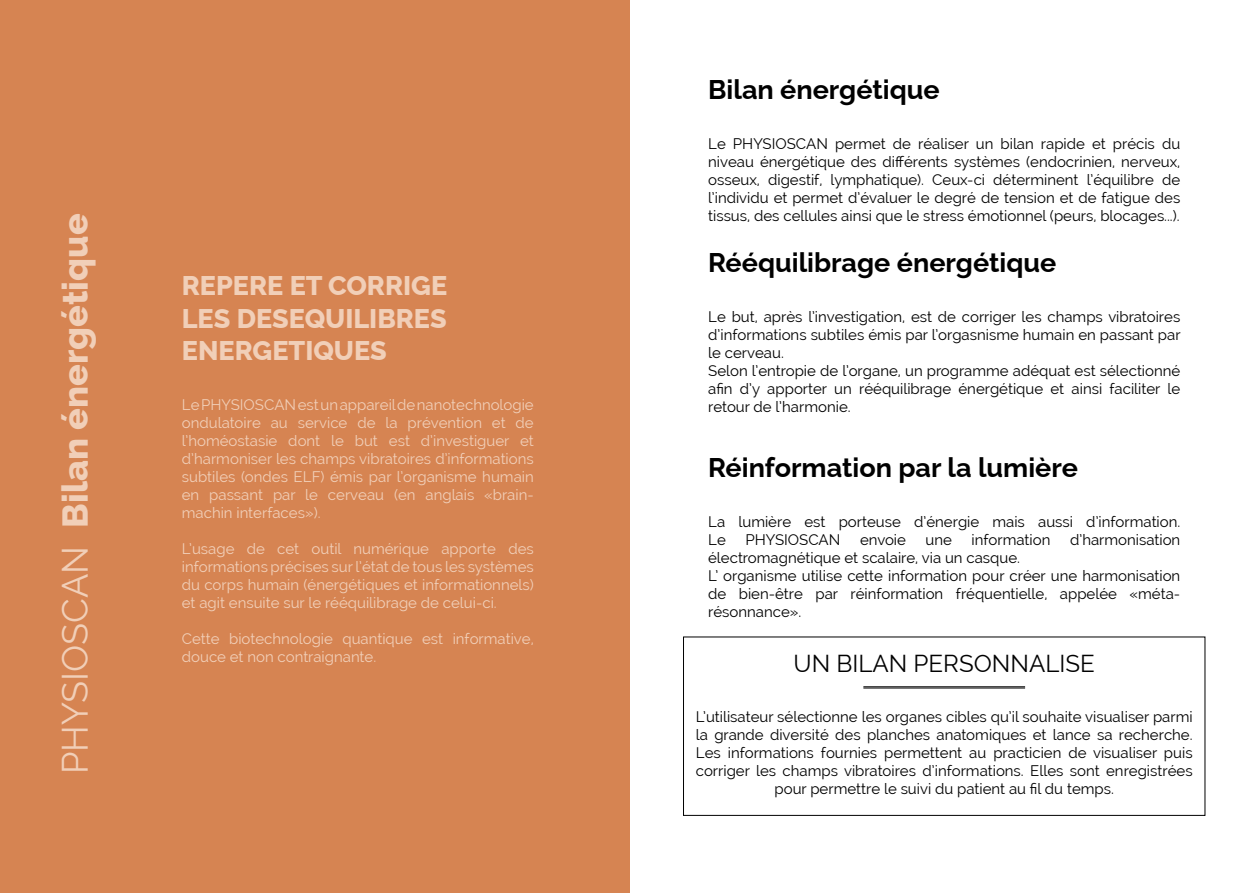
<style>
.page{position:relative;width:1259px;height:893px;background:#fff}
.page>*{position:absolute;margin:0;border:0;box-sizing:border-box;transform-origin:0 0}
.t1{font:100 36px "Raleway";color:#f1cfb8}
.t2{font:100 27px "Raleway";color:#000}
.t3{font:100 27px/32.4px "Raleway";color:#f1cfb8;text-align:justify}
.t4{font:24px "Raleway";color:#000}
.t5{font:15px/18px "Raleway";color:#000}
.t6{font:15px/18px "Raleway";color:#f1cfb8;text-align:justify}
.s1{font-weight:400}
</style>
<div class="page">
<div style="left:0;top:0;width:629px;height:893px;background:#d68452"></div>
<hr style="left:863px;top:686px;width:162px;height:1px;background:#000">
<hr style="left:863px;top:688px;width:162px;height:1px;background:#000">
<div style="left:683px;top:637px;width:522px;height:179px;border:1px solid #000"></div>
<h1 class="t1" style="left:46px;top:774px;width:562px;rotate:-90deg"><span class="s1">PHYSIOSCAN</span> Bilan énergétique</h1>
<h2 class="t3" style="left:182px;top:266px;width:267px">REPERE ET CORRIGE LES DESEQUILIBRES ENERGETIQUES</h2>
<p class="t6" style="left:182px;top:396px;width:353px">Le PHYSIOSCAN est un appareil de nanotechnologie ondulatoire au service de la prévention et de l’homéostasie dont le but est d’investiguer et d’harmoniser les champs vibratoires d’informations subtiles (ondes ELF) émis par l’organisme humain en passant par le cerveau (en anglais «brain&shy;machin interfaces»).</p>
<p class="t6" style="left:182px;top:540px;width:353px">L’usage de cet outil numérique apporte des informations précises sur l’état de tous les systèmes du corps humain (énergétiques et informationnels) et agit ensuite sur le rééquilibrage de celui-ci.</p>
<p class="t6" style="left:182px;top:630px;width:353px">Cette biotechnologie quantique est informative, douce et non contraignante.</p>
<h2 class="t2" style="left:708px;top:68px;width:233px">Bilan énergétique</h2>
<p class="t5" style="left:708px;top:135px;width:473px;text-align:justify">Le PHYSIOSCAN permet de réaliser un bilan rapide et précis du niveau énergétique des différents systèmes (endocrinien, nerveux, osseux, digestif, lymphatique). Ceux-ci déterminent l’équilibre de l’individu et permet d’évaluer le degré de tension et de fatigue des tissus, des cellules ainsi que le stress émotionnel (peurs, blocages...).</p>
<h2 class="t2" style="left:708px;top:240px;width:350px">Rééquilibrage énergétique</h2>
<p class="t5" style="left:708px;top:308px;width:474px">Le but, après l’investigation, est de corriger les champs vibratoires d’informations subtiles émis par l’orgasnisme humain en passant par le cerveau.<br>Selon l’entropie de l’organe, un programme adéquat est sélectionné afin d’y apporter un rééquilibrage énergétique et ainsi faciliter le retour de l’harmonie.</p>
<h2 class="t2" style="left:708px;top:446px;width:371px">Réinformation par la lumière</h2>
<p class="t5" style="left:708px;top:513px;width:473px">La lumière est porteuse d’énergie mais aussi d’information.<br>Le</p>
<p class="t5" style="left:745px;top:531px;width:96px">PHYSIOSCAN</p>
<p class="t5" style="left:860px;top:531px;width:47px">envoie</p>
<p class="t5" style="left:925px;top:531px;width:28px">une</p>
<p class="t5" style="left:971px;top:531px;width:80px">information</p>
<p class="t5" style="left:1070px;top:531px;width:112px">d’harmonisation</p>
<p class="t5" style="left:708px;top:549px;width:474px">électromagnétique et scalaire, via un casque.<br>L’ organisme utilise cette information pour créer une harmonisation de bien-être par réinformation fréquentielle, appelée «méta&shy;résonnance».</p>
<h3 class="t4" style="left:793px;top:649px;width:303px">UN BILAN PERSONNALISE</h3>
<p class="t5" style="left:696px;top:708px;width:498px;text-align:center">L’utilisateur sélectionne les organes cibles qu’il souhaite visualiser parmi la grande diversité des planches anatomiques et lance sa recherche.<br>Les informations fournies permettent au practicien de visualiser puis corriger les champs vibratoires d’informations. Elles sont enregistrées pour permettre le suivi du patient au fil du temps.</p>
</div>
